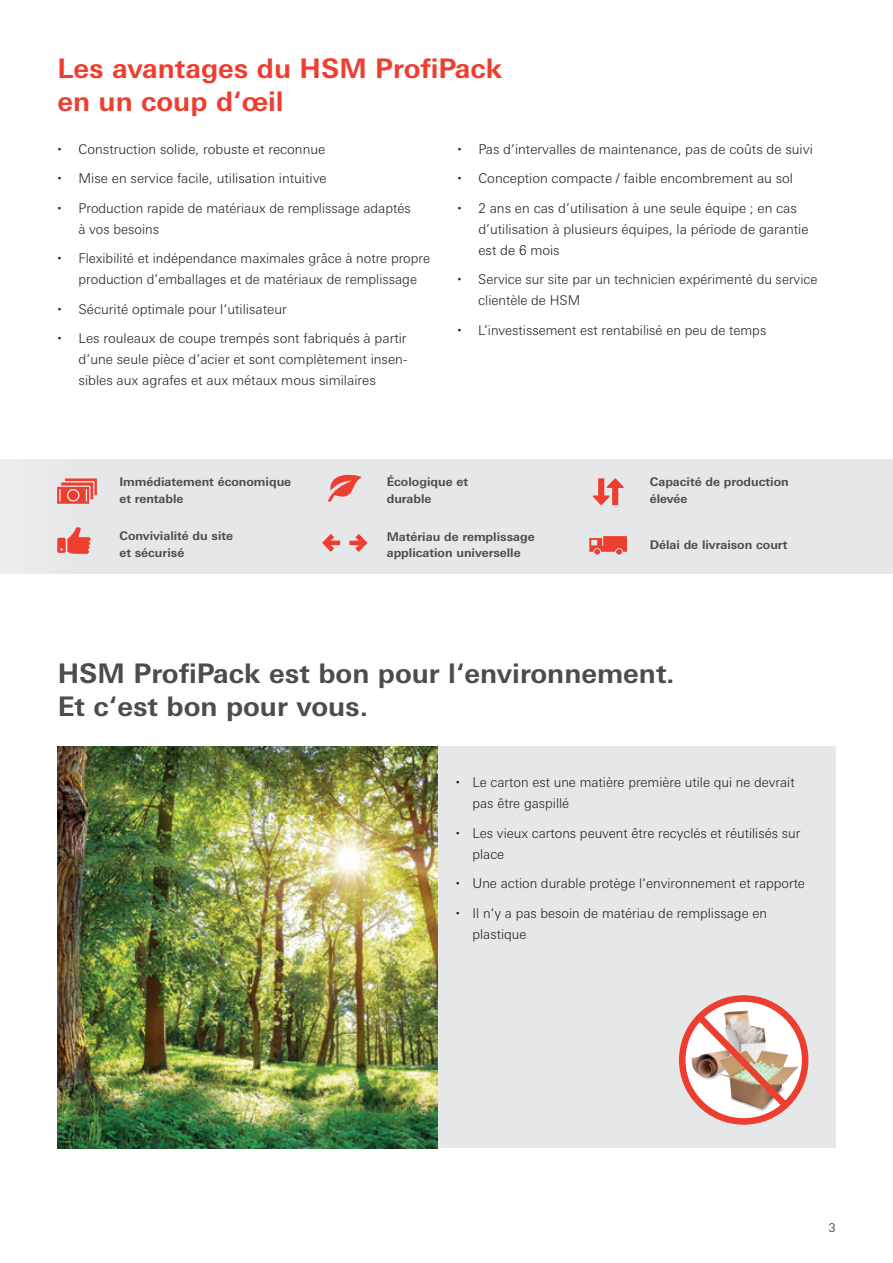
<style>
.page{position:relative;width:893px;height:1263px;background:#fff}
.page>*{position:absolute;margin:0;border:0;box-sizing:border-box;transform-origin:0 0}
.t1{font:700 27px/33px "Univers Next W1 G";color:#4b4c4d}
.t2{font:700 27px/33px "Univers Next W1 G";color:#ee3e30}
.t3{font:300 13.5px/29.5px "Univers Next W1 G";color:#231f20}
.t4{font:700 12px/16.5px "Univers Next W1 G";color:#4b4c4d}
.t5{font:300 12px "Univers Next W1 G";color:#231f20}
</style>
<div class="page">
<div style="left:0;top:459px;width:893px;height:115px;background:#e6e7e9"></div>
<div style="left:437px;top:746px;width:399px;height:402px;background:#e6e7e9"></div>
<svg style="left:57px;top:527px;width:34px;height:27px"></svg>
<svg style="left:593px;top:478px;width:31px;height:27px"></svg>
<svg style="left:589px;top:536px;width:38px;height:19px"></svg>
<svg style="left:57px;top:478px;width:40px;height:26px"></svg>
<div style="left:68px;top:490px;width:10px;height:10px;background:#ee3e30;border-radius:50%"></div>
<svg style="left:328px;top:475px;width:33px;height:27px"></svg>
<svg style="left:322px;top:534px;width:18px;height:18px"></svg>
<svg style="left:349px;top:534px;width:19px;height:18px"></svg>
<svg style="left:682px;top:998px;width:123px;height:123px"></svg>
<div style="left:679px;top:995px;width:129px;height:130px;border:7px solid #ee3e30;border-radius:50%"></div>
<img style="left:691px;top:1009px;width:103px;height:104px">
<img style="left:57px;top:746px;width:380px;height:402px">
<h1 class="t2" style="left:57px;top:51px;width:447px">Les avantages du HSM ProfiPack en un coup d‘œil</h1>
<p class="t3" style="left:79px;top:134px;width:334px">Construction solide, robuste et reconnue<br>Mise en service facile, utilisation intuitive<br>Production rapide de matériaux de remplissage adaptés</p>
<p class="t3" style="left:79px;top:214px;width:353px">à vos besoins<br>Flexibilité et indépendance maximales grâce à notre propre</p>
<p class="t3" style="left:79px;top:265px;width:340px">production d’emballages et de matériaux de remplissage<br>Sécurité optimale pour l‘utilisateur<br>Les rouleaux de coupe trempés sont fabriqués à partir</p>
<p class="t3" style="left:79px;top:349px;width:330px;line-height:21px">d’une seule pièce d’acier et sont complètement insen&shy;sibles aux agrafes et aux métaux mous similaires</p>
<p class="t3" style="left:478px;top:134px;width:336px">Pas d’intervalles de maintenance, pas de coûts de suivi<br>Conception compacte / faible encombrement au sol<br>2 ans en cas d’utilisation à une seule équipe ; en cas</p>
<p class="t3" style="left:478px;top:218px;width:332px;line-height:21px">d’utilisation à plusieurs équipes, la période de garantie est de 6 mois</p>
<p class="t3" style="left:478px;top:269px;width:341px;line-height:21px">Service sur site par un technicien expérimenté du service clientèle de HSM</p>
<p class="t3" style="left:478px;top:315px;width:290px">L’investissement est rentabilisé en peu de temps</p>
<p class="t4" style="left:119px;top:473px;width:173px">Immédiatement économique et rentable</p>
<p class="t4" style="left:119px;top:528px;width:115px">Convivialité du site et sécurisé</p>
<p class="t4" style="left:387px;top:473px;width:83px">Écologique et durable</p>
<p class="t4" style="left:387px;top:528px;width:149px">Matériau de remplissage application universelle</p>
<p class="t4" style="left:650px;top:473px;width:140px">Capacité de production élevée</p>
<p class="t4" style="left:650px;top:536px;width:139px">Délai de livraison court</p>
<h1 class="t1" style="left:58px;top:657px;width:618px">HSM ProfiPack est bon pour l‘environnement.<br>Et c‘est bon pour vous.</h1>
<p class="t3" style="left:472px;top:772px;width:324px;line-height:21px">Le carton est une matière première utile qui ne devrait pas être gaspillé</p>
<p class="t3" style="left:472px;top:822px;width:329px;line-height:21px">Les vieux cartons peuvent être recyclés et réutilisés sur place</p>
<p class="t3" style="left:473px;top:869px;width:334px">Une action durable protège l‘environnement et rapporte<br>Il n‘y a pas besoin de matériau de remplissage en</p>
<p class="t3" style="left:472px;top:919px;width:55px">plastique</p>
<p class="t5" style="left:829px;top:1221px;width:8px">3</p>
</div>
